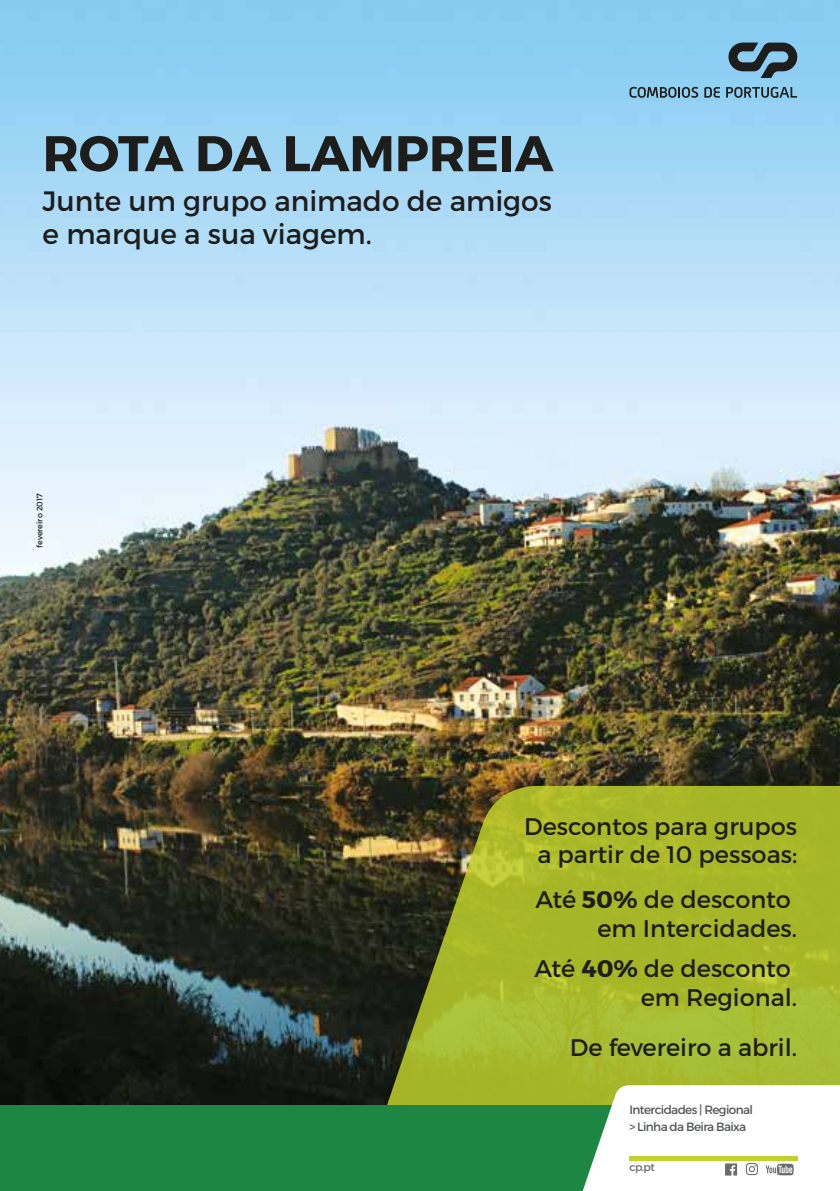
<style>
.page{position:relative;width:840px;height:1191px;background:#fff}
.page>*{position:absolute;margin:0;border:0;box-sizing:border-box;transform-origin:0 0}
.t1{font:700 50px "Montserrat";color:#1d1d1b}
.t2{font:28px/33.6px "Montserrat";color:#1d1d1b}
.t3{font:24px/28.8px "Montserrat";color:#1e1e1c;text-align:right}
.t4{font:12px "Montserrat";letter-spacing:-.05em;color:#545656}
.t5{font:11px "Montserrat";color:#6b6b6a}
.t6{font:8px "Montserrat";color:#1d1d1b}
.s1{font-weight:700}
</style>
<div class="page">
<img style="left:0;top:0;width:839px;height:1105px">
<svg style="left:351px;top:786px;width:488px;height:319px;background:#919f28"></svg>
<div style="left:0;top:1105px;width:839px;height:86px;background:#1d8643"></div>
<svg style="left:728px;top:43px;width:68px;height:35px;background:#506e7e"></svg>
<svg style="left:629px;top:87px;width:68px;height:11px"></svg>
<svg style="left:704px;top:87px;width:15px;height:11px"></svg>
<svg style="left:725px;top:87px;width:71px;height:11px"></svg>
<svg style="left:576px;top:1085px;width:263px;height:106px"></svg>
<h1 class="t1" style="left:43px;top:122px;width:512px">ROTA DA LAMPREIA</h1>
<p class="t2" style="left:43px;top:184px;width:510px">Junte um grupo animado de amigos e marque a sua viagem.</p>
<p class="t6" style="left:35px;top:547px;width:56px;rotate:-90deg">fevereiro 2017</p>
<p class="t3" style="left:524px;top:811px;width:274px;text-align:center">Descontos para grupos a partir de 10 pessoas:</p>
<p class="t3" style="left:535px;top:885px;width:263px">Até <span class="s1">50%</span> de desconto em Intercidades.</p>
<p class="t3" style="left:534px;top:954px;width:264px">Até <span class="s1">40%</span> de desconto em Regional.</p>
<p class="t3" style="left:569px;top:1033px;width:229px">De fevereiro a abril.</p>
<p class="t4" style="left:629px;top:1102px;width:125px">Intercidades | Regional</p>
<p class="t4" style="left:629px;top:1119px;width:118px">&gt; Linha da Beira Baixa</p>
<p class="t5" style="left:629px;top:1160px;width:27px">cp.pt</p>
</div>
